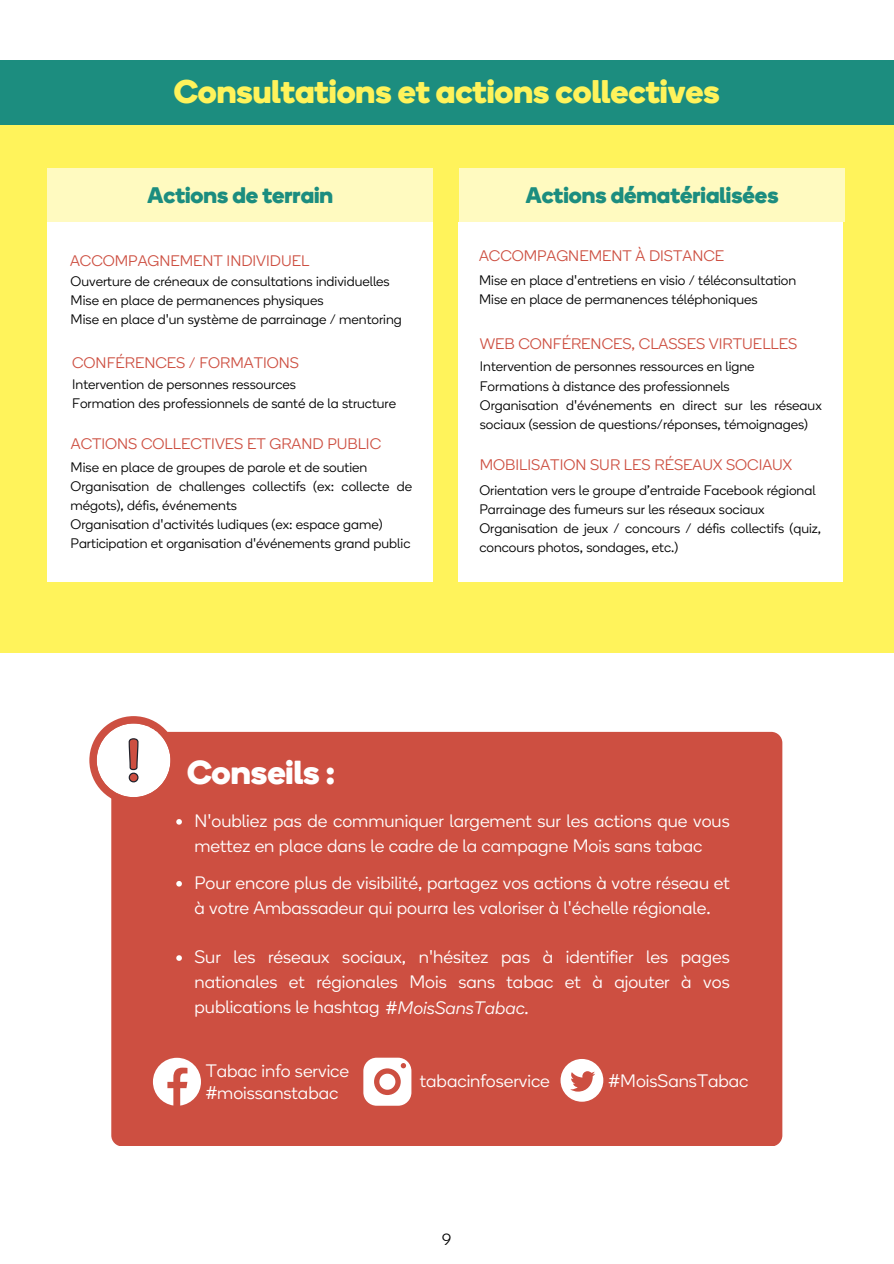
<style>
.page{position:relative;width:894px;height:1264px;background:#fff}
.page>*{position:absolute;margin:0;border:0;box-sizing:border-box;transform-origin:0 0}
.t1{font:700 33.3px "HILVCC Boing";color:#fff}
.t2{font:700 32.7px "HILVCC Boing";color:#fff35b}
.t3{font:700 25.5px "HILVCC Boing";color:#000}
.t4{font:700 22.5px "HILVCC Boing";color:#1c8d7f}
.t5{font:300 18px/24.8px "HILVCC Boing";color:#fff}
.t6{font:300 16.2px "HILVCC Boing";color:#000}
.t7{font:300 15.3px "HILVCC Boing";color:#cd4f41}
.t8{font:300 13.8px/19.2px "HILVCC Boing";color:#000}
.s1{font-family:"Noto Sans";font-weight:400}
.s2{font-style:italic}
</style>
<div class="page">
<div style="left:0;top:124px;width:893px;height:529px;background:#fff35b"></div>
<div style="left:0;top:60px;width:893px;height:64px;background:#1c8d7f"></div>
<div style="left:48px;top:168px;width:385px;height:54px;background:#fffac0"></div>
<div style="left:48px;top:222px;width:385px;height:360px;background:#fff"></div>
<div style="left:458px;top:222px;width:384px;height:360px;background:#fff"></div>
<div style="left:459px;top:168px;width:385px;height:54px;background:#fffac0"></div>
<div style="left:111px;top:732px;width:671px;height:414px;background:#cd4f41;border-radius:11px"></div>
<svg style="left:89px;top:716px;width:89px;height:88px"></svg>
<svg style="left:176px;top:819px;width:6px;height:5px"></svg>
<svg style="left:176px;top:881px;width:6px;height:5px"></svg>
<svg style="left:176px;top:955px;width:6px;height:5px"></svg>
<svg style="left:153px;top:1057px;width:48px;height:48px"></svg>
<svg style="left:560px;top:1059px;width:43px;height:42px"></svg>
<svg style="left:363px;top:1057px;width:48px;height:48px"></svg>
<p class="t2" style="left:174px;top:68px;width:547px">Consultations et actions collectives</p>
<h5 class="t4" style="left:148px;top:179px;width:187px">Actions de terrain</h5>
<p class="t4" style="left:526px;top:179px;width:254px">Actions dématérialisées</p>
<p class="t7" style="left:70px;top:251px;width:241px">ACCOMPAGNEMENT INDIVIDUEL</p>
<h5 class="t8" style="left:71px;top:271px;width:320px">Ouverture de créneaux de consultations individuelles</h5>
<p class="t8" style="left:71px;top:291px;width:254px">Mise en place de permanences physiques</p>
<p class="t8" style="left:71px;top:310px;width:332px">Mise en place d<span class="s1">'</span>un système de parrainage / mentoring</p>
<p class="t7" style="left:72px;top:353px;width:228px">CONFÉRENCES / FORMATIONS</p>
<p class="t8" style="left:72px;top:374px;width:225px">Intervention de personnes ressources</p>
<p class="t8" style="left:72px;top:393px;width:325px">Formation des professionnels de santé de la structure</p>
<p class="t7" style="left:71px;top:434px;width:312px">ACTIONS COLLECTIVES ET GRAND PUBLIC</p>
<h2 class="t8" style="left:71px;top:457px;width:298px">Mise en place de groupes de parole et de soutien</h2>
<h5 class="t8" style="left:71px;top:476px;width:343px">Organisation de challenges collectifs (ex: collecte de mégots), défis, événements</h5>
<p class="t8" style="left:71px;top:514px;width:313px">Organisation d<span class="s1">'</span>activités ludiques (ex: espace game)</p>
<p class="t8" style="left:71px;top:534px;width:341px">Participation et organisation d<span class="s1">'</span>événements grand public</p>
<p class="t7" style="left:479px;top:246px;width:246px">ACCOMPAGNEMENT À DISTANCE</p>
<p class="t8" style="left:479px;top:270px;width:318px">Mise en place d<span class="s1">'</span>entretiens en visio / téléconsultation</p>
<h5 class="t8" style="left:479px;top:289px;width:280px">Mise en place de permanences téléphoniques</h5>
<h1 class="t3" style="left:568px;top:284px;width:174px">Idées de sujets</h1>
<p class="t7" style="left:479px;top:334px;width:319px">WEB CONFÉRENCES, CLASSES VIRTUELLES</p>
<h5 class="t8" style="left:479px;top:357px;width:276px">Intervention de personnes ressources en ligne</h5>
<p class="t8" style="left:479px;top:376px;width:251px">Formations à distance des professionnels</p>
<p class="t8" style="left:479px;top:395px;width:343px">Organisation d<span class="s1">'</span>événements en direct sur les réseaux sociaux (session de questions/réponses, témoignages)</p>
<p class="t7" style="left:479px;top:455px;width:314px">MOBILISATION SUR LES RÉSEAUX SOCIAUX</p>
<p class="t8" style="left:479px;top:480px;width:338px">Orientation vers le groupe d’entraide Facebook régional</p>
<h3 class="t8" style="left:479px;top:499px;width:286px">Parrainage des fumeurs sur les réseaux sociaux</h3>
<h5 class="t8" style="left:479px;top:518px;width:343px">Organisation de jeux / concours / défis collectifs (quiz, concours photos, sondages, etc.)</h5>
<p class="t1" style="left:187px;top:748px;width:149px">Conseils :</p>
<h1 class="t5" style="left:194px;top:808px;width:536px">N<span class="s1">'</span>oubliez pas de communiquer largement sur les actions que vous mettez en place dans le cadre de la campagne Mois sans tabac</h1>
<p class="t5" style="left:194px;top:870px;width:536px">Pour encore plus de visibilité, partagez vos actions à votre réseau et à votre Ambassadeur qui pourra les valoriser à l<span class="s1">'</span>échelle régionale.</p>
<p class="t5" style="left:194px;top:944px;width:536px;text-align:justify">Sur les réseaux sociaux, n<span class="s1">'</span>hésitez pas à identifier les pages nationales et régionales Mois sans tabac et à ajouter à vos publications le hashtag <span class="s1">#</span><span class="s2">MoisSansTabac.</span></p>
<h4 class="t5" style="left:206px;top:1060px;width:145px;line-height:21.3px">Tabac info service <span class="s1">#</span>moissanstabac</h4>
<p class="t5" style="left:420px;top:1067px;width:131px">tabacinfoservice</p>
<p class="t5" style="left:608px;top:1068px;width:141px"><span class="s1">#</span>MoisSansTabac</p>
<h3 class="t6" style="left:442px;top:1229px;width:11px">9</h3>
</div>
